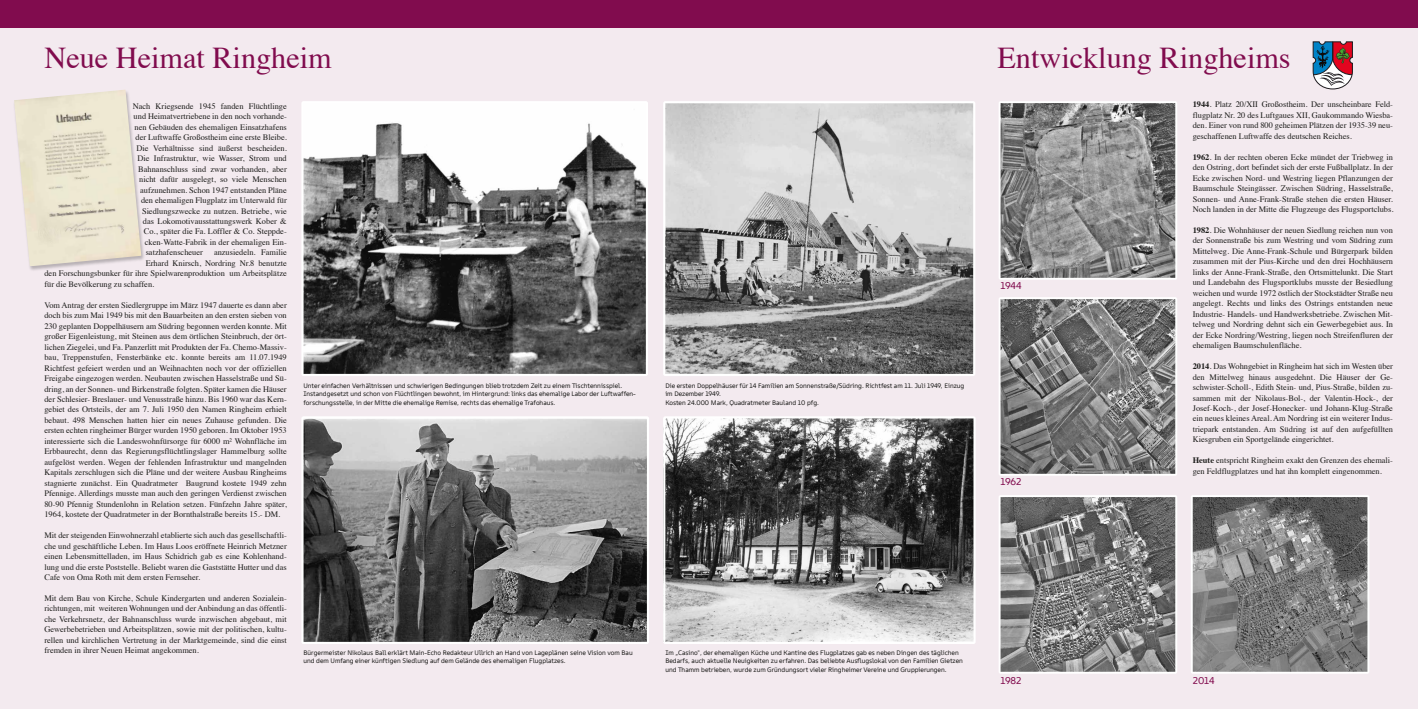
<style>
.page{position:relative;width:1418px;height:709px;background:#fff}
.page>*{position:absolute;margin:0;border:0;box-sizing:border-box;transform-origin:0 0}
.t1{font:30.25px "Times";color:#810c4e}
.t2{font:9.75px "TT Fellows Variable";letter-spacing:-.02em;color:#810c4e}
.t3{font:8.35px/10.4px "Times";color:#1d1d1b;text-align:justify}
.t4{font:6.5px/8.5px "TT Fellows Variable";color:#1d1d1b}
.s1{font-weight:700}
</style>
<div class="page">
<div style="left:0;top:0;width:1417px;height:709px;background:#f3eaef"></div>
<svg style="left:999px;top:101px;width:178px;height:179px;background:#8c8c8c"></svg>
<svg style="left:301px;top:101px;width:347px;height:275px;background:#858585"></svg>
<svg style="left:663px;top:101px;width:312px;height:275px;background:#a9a9a9"></svg>
<svg style="left:301px;top:416px;width:348px;height:228px;background:#7b7b7b"></svg>
<svg style="left:663px;top:416px;width:312px;height:228px;background:#7d7d7d"></svg>
<svg style="left:999px;top:297px;width:178px;height:179px;background:#7d7d7d"></svg>
<svg style="left:999px;top:495px;width:178px;height:178px;background:#818181"></svg>
<svg style="left:1191px;top:495px;width:178px;height:178px;background:#7e7e7e"></svg>
<svg style="left:1312px;top:41px;width:40px;height:49px;background:#8a798a"></svg>
<img style="left:29px;top:228px;width:115px;height:42px">
<img style="left:14px;top:90px;width:127px;height:176px">
<div style="left:0;top:0;width:1417px;height:28px;background:#810c4e"></div>
<h1 class="t1" style="left:44px;top:29px;width:289px">Neue Heimat Ringheim</h1>
<h1 class="t1" style="left:997px;top:29px;width:295px">Entwicklung Ringheims</h1>
<p class="t3" style="left:1192px;top:99px;width:202px"><span class="s1">1944</span>. Platz 20/XII Großostheim. Der unscheinbare Feld&shy;flugplatz Nr. 20 des Luftgaues XII, Gaukommando Wiesba&shy;den. Einer von rund 800 geheimen Plätzen der 1935-39 neu&shy;geschaffenen Luftwaffe des deutschen Reiches.</p>
<p class="t3" style="left:1192px;top:151px;width:202px"><span class="s1">1962</span>. In der rechten oberen Ecke mündet der Triebweg in den Ostring, dort befindet sich der erste Fußballplatz. In der Ecke zwischen Nord- und Westring liegen Pflanzungen der Baumschule Steingässer. Zwischen Südring, Hasselstraße, Sonnen- und Anne-Frank-Straße stehen die ersten Häuser.<br>Noch landen in der Mitte die Flugzeuge des Flugsportclubs.</p>
<p class="t3" style="left:1192px;top:224px;width:202px"><span class="s1">1982</span>. Die Wohnhäuser der neuen Siedlung reichen nun von der Sonnenstraße bis zum Westring und vom Südring zum Mittelweg. Die Anne-Frank-Schule und Bürgerpark bilden zusammen mit der Pius-Kirche und den drei Hochhäusern links der Anne-Frank-Straße, den Ortsmittelunkt. Die Start und Landebahn des Flugsportklubs musste der Besiedlung weichen und wurde 1972 östlich der Stockstädter Straße neu angelegt. Rechts und links des Ostrings entstanden neue Industrie- Handels- und Handwerksbetriebe. Zwischen Mit&shy;telweg und Nordring dehnt sich ein Gewerbegebiet aus. In der Ecke Nordring/Westring, liegen noch Streifenfluren der ehemaligen Baumschulenfläche.</p>
<p class="t3" style="left:1192px;top:360px;width:202px"><span class="s1">2014</span>. Das Wohngebiet in Ringheim hat sich im Westen über den Mittelweg hinaus ausgedehnt. Die Häuser der Ge&shy;schwister-Scholl-, Edith Stein- und, Pius-Straße, bilden zu&shy;sammen mit der Nikolaus-Bol-, der Valentin-Hock-, der Josef-Koch-, der Josef-Honecker- und Johann-Klug-Straße ein neues kleines Areal. Am Nordring ist ein weiterer Indus&shy;triepark entstanden. Am Südring ist auf den aufgefüllten Kiesgruben ein Sportgelände eingerichtet.</p>
<p class="t3" style="left:1192px;top:454px;width:202px"><span class="s1">Heute</span> entspricht Ringheim exakt den Grenzen des ehemali&shy;gen Feldflugplatzes und hat ihn komplett eingenommen.</p>
<p class="t3" style="left:133px;top:100px;width:156px">Nach Kriegsende 1945 fanden Flüchtlinge</p>
<p class="t3" style="left:134px;top:111px;width:155px">und Heimatvertriebene in den noch vorhande-</p>
<p class="t3" style="left:135px;top:121px;width:154px">nen Gebäuden des ehemaligen Einsatzhafens</p>
<p class="t3" style="left:135px;top:131px;width:153px">der Luftwaffe Großostheim eine erste Bleibe.</p>
<p class="t3" style="left:136px;top:142px;width:152px">Die Verhältnisse sind äußerst bescheiden.</p>
<p class="t3" style="left:137px;top:152px;width:151px">Die Infrastruktur, wie Wasser, Strom und</p>
<p class="t3" style="left:138px;top:163px;width:150px">Bahnanschluss sind zwar vorhanden, aber</p>
<p class="t3" style="left:139px;top:173px;width:149px">nicht dafür ausgelegt, so viele Menschen</p>
<p class="t3" style="left:140px;top:184px;width:148px">aufzunehmen. Schon 1947 entstanden Pläne</p>
<p class="t3" style="left:141px;top:194px;width:147px">den ehemaligen Flugplatz im Unterwald für</p>
<p class="t3" style="left:142px;top:205px;width:146px">Siedlungszwecke zu nutzen. Betriebe, wie</p>
<p class="t3" style="left:143px;top:215px;width:145px">das Lokomotivausstattungswerk Kober &amp;</p>
<p class="t3" style="left:144px;top:226px;width:144px">Co., später die Fa. Löffler &amp; Co. Steppde-</p>
<p class="t3" style="left:145px;top:236px;width:143px">cken-Watte-Fabrik in der ehemaligen Ein-</p>
<p class="t3" style="left:146px;top:247px;width:59px">satzhafenscheuer</p>
<p class="t3" style="left:214px;top:247px;width:74px">anzusiedeln. Familie</p>
<p class="t3" style="left:146px;top:257px;width:142px">Erhard Knirsch, Nordring Nr.8 benutzte</p>
<p class="t3" style="left:44px;top:267px;width:244px">den Forschungsbunker für ihre Spielwarenproduktion um Arbeitsplätze</p>
<p class="t3" style="left:44px;top:278px;width:111px">für die Bevölkerung zu schaffen.</p>
<p class="t3" style="left:44px;top:299px;width:244px">Vom Antrag der ersten Siedlergruppe im März 1947 dauerte es dann aber doch bis zum Mai 1949 bis mit den Bauarbeiten an den ersten sieben von 230 geplanten Doppelhäusern am Südring begonnen werden konnte. Mit großer Eigenleistung, mit Steinen aus dem örtlichen Steinbruch, der ört&shy;lichen Ziegelei, und Fa. Panzerlitt mit Produkten der Fa. Chemo-Massiv&shy;bau, Treppenstufen, Fensterbänke etc. konnte bereits am 11.07.1949<br>Richtfest gefeiert werden und an Weihnachten noch vor der offiziellen Freigabe eingezogen werden. Neubauten zwischen Hasselstraße und Sü&shy;dring, an der Sonnen- und Birkenstraße folgten. Später kamen die Häuser der Schlesier- Breslauer- und Venusstraße hinzu. Bis 1960 war das Kern&shy;gebiet des Ortsteils, der am 7. Juli 1950 den Namen Ringheim erhielt bebaut. 498 Menschen hatten hier ein neues Zuhause gefunden. Die ersten echten ringheimer Bürger wurden 1950 geboren. Im Oktober 1953 interessierte sich die Landeswohnfürsorge für 6000 m² Wohnfläche im Erbbaurecht, denn das Regierungsflüchtlingslager Hammelburg sollte aufgelöst werden. Wegen der fehlenden Infrastruktur und mangelnden Kapitals zerschlugen sich die Pläne und der weitere Ausbau Ringheims stagnierte zunächst. Ein Quadratmeter Baugrund kostete 1949 zehn Pfennige. Allerdings musste man auch den geringen Verdienst zwischen 80-90 Pfennig Stundenlohn in Relation setzen. Fünfzehn Jahre später, 1964, kostete der Quadratmeter in der Bornthalstraße bereits 15.- DM.</p>
<p class="t3" style="left:44px;top:529px;width:244px">Mit der steigenden Einwohnerzahl etablierte sich auch das gesellschaftli&shy;che und geschäftliche Leben. Im Haus Loos eröffnete Heinrich Metzner einen Lebensmittelladen, im Haus Schidrich gab es eine Kohlenhand&shy;lung und die erste Poststelle. Beliebt waren die Gaststätte Hutter und das Cafe von Oma Roth mit dem ersten Fernseher.</p>
<p class="t3" style="left:44px;top:592px;width:244px">Mit dem Bau von Kirche, Schule Kindergarten und anderen Sozialein&shy;richtungen, mit weiteren Wohnungen und der Anbindung an das öffentli&shy;che Verkehrsnetz, der Bahnanschluss wurde inzwischen abgebaut, mit Gewerbebetrieben und Arbeitsplätzen, sowie mit der politischen, kultu&shy;rellen und kirchlichen Vertretung in der Marktgemeinde, sind die einst fremden in ihrer Neuen Heimat angekommen.</p>
<p class="t2" style="left:1000px;top:280px;width:23px">1944</p>
<p class="t4" style="left:303px;top:381px;width:334px">Unter einfachen Verhältnissen und schwierigen Bedingungen blieb trotzdem Zeit zu einem Tischtennisspiel.<br>Instandgesetzt und schon von Flüchtlingen bewohnt, im Hintergrund: links das ehemalige Labor der Luftwaffen&shy;forschungsstelle, in der Mitte die ehemalige Remise, rechts das ehemalige Trafohaus.</p>
<p class="t4" style="left:665px;top:381px;width:300px">Die ersten Doppelhäuser für 14 Familien am Sonnenstraße/Südring. Richtfest am 11. Juli 1949, Einzug im Dezember 1949.<br>Kosten 24.000 Mark, Quadratmeter Bauland 10 pfg.</p>
<p class="t2" style="left:1000px;top:476px;width:23px">1962</p>
<p class="t4" style="left:303px;top:648px;width:330px">Bürgermeister Nikolaus Ball erklärt Main-Echo Redakteur Ullrich an Hand von Lageplänen seine Vision vom Bau und dem Umfang einer künftigen Siedlung auf dem Gelände des ehemaligen Flugplatzes.</p>
<p class="t4" style="left:665px;top:648px;width:299px">Im „Casino", der ehemaligen Küche und Kantine des Flugplatzes gab es neben Dingen des täglichen<br>Bedarfs, auch aktuelle Neuigkeiten zu erfahren. Das beliebte Ausflugslokal von den Familien Gietzen und Thamm betrieben, wurde zum Gründungsort vieler Ringheimer Vereine und Gruppierungen.</p>
<p class="t2" style="left:1000px;top:675px;width:23px">1982</p>
<p class="t2" style="left:1192px;top:674px;width:23px">2014</p>
</div>
